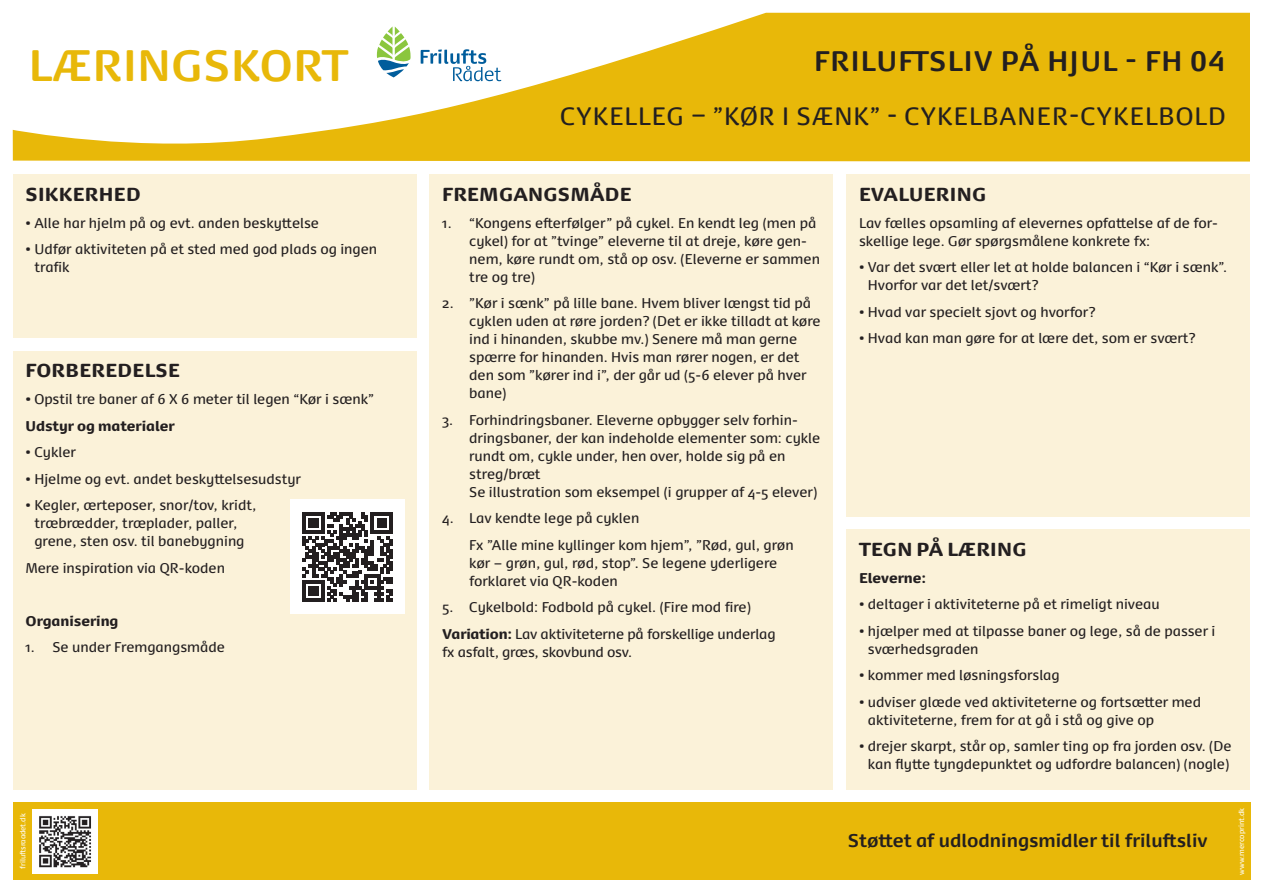
<style>
.page{position:relative;width:1263px;height:893px;background:#fff}
.page>*{position:absolute;margin:0;border:0;box-sizing:border-box;transform-origin:0 0}
.t1{font:700 42px "Dancer Pro";letter-spacing:.015em;color:#e8b809}
.t2{font:700 27px "Dancer Pro";letter-spacing:.045em;color:#231f20}
.t3{font:24px "Dancer Pro";letter-spacing:.045em;color:#231f20}
.t4{font:900 18px "Dancer Pro";letter-spacing:.015em;color:#231f20}
.t5{font:700 17.7px "Dancer Pro";color:#231f20}
.t6{font:13.5px/18px "Dancer Pro";color:#231f20}
.t7{font:900 13.5px "Dancer Pro";color:#231f20}
.t8{font:7.2px "Dancer Pro";color:#fff}
.s1{font-weight:900}
</style>
<div class="page">
<svg style="left:13px;top:13px;width:1237px;height:149px;fill:#e8b809"></svg>
<div style="left:13px;top:802px;width:1237px;height:78px;background:#e8b809"></div>
<img style="left:33px;top:809px;width:64px;height:65px">
<div style="left:13px;top:351px;width:404px;height:438px;background:#fbf2d9"></div>
<div style="left:13px;top:174px;width:404px;height:164px;background:#fbf2d9"></div>
<div style="left:429px;top:174px;width:404px;height:615px;background:#fbf2d9"></div>
<div style="left:846px;top:529px;width:404px;height:260px;background:#fbf2d9"></div>
<div style="left:846px;top:174px;width:404px;height:343px;background:#fbf2d9"></div>
<div style="left:290px;top:500px;width:115px;height:114px;background:#fff"></div>
<svg style="left:303px;top:512px;width:90px;height:90px"></svg>
<svg style="left:421px;top:49px;width:80px;height:32px"></svg>
<svg style="left:377px;top:26px;width:34px;height:51px"></svg>
<h1 class="t1" style="left:29px;top:36px;width:321px">LÆRINGSKORT</h1>
<p class="t4" style="left:26px;top:181px;width:117px">SIKKERHED</p>
<p class="t6" style="left:26px;top:213px;width:295px">• Alle har hjelm på og evt. anden beskyttelse</p>
<p class="t6" style="left:34px;top:239px;width:344px;text-indent:-9px">• Udfør aktiviteten på et sted med god plads og ingen trafik</p>
<p class="t4" style="left:26px;top:357px;width:156px">FORBEREDELSE</p>
<p class="t6" style="left:26px;top:389px;width:350px"><span class="s1">•</span> Opstil tre baner af 6 X 6 meter til legen “Kør i sænk”</p>
<p class="t7" style="left:26px;top:415px;width:151px">Udstyr og materialer</p>
<p class="t6" style="left:26px;top:442px;width:52px">• Cykler</p>
<p class="t6" style="left:26px;top:469px;width:277px">• Hjelme og evt. andet beskyttelsesudstyr</p>
<p class="t6" style="left:34px;top:495px;width:223px;text-indent:-9px">• Kegler, ærteposer, snor/tov, kridt, træbrædder, træplader, paller, grene, sten osv. til banebygning</p>
<p class="t6" style="left:26px;top:558px;width:201px">Mere inspiration via QR-koden</p>
<p class="t7" style="left:26px;top:610px;width:94px">Organisering</p>
<p class="t6" style="left:26px;top:637px;width:201px">1. Se under Fremgangsmåde</p>
<p class="t2" style="left:814px;top:42px;width:413px">FRILUFTSLIV PÅ HJUL - FH 04</p>
<p class="t3" style="left:560px;top:100px;width:667px">CYKELLEG – ”KØR I SÆNK” - CYKELBANER-CYKELBOLD</p>
<p class="t4" style="left:442px;top:181px;width:191px">FREMGANGSMÅDE</p>
<p class="t6" style="left:469px;top:213px;width:352px;text-indent:-27px">1. “Kongens efterfølger” på cykel. En kendt leg (men på cykel) for at ”tvinge” eleverne til at dreje, køre gen&shy;nem, køre rundt om, stå op osv. (Eleverne er sammen tre og tre)</p>
<p class="t6" style="left:469px;top:293px;width:353px;text-indent:-27px">2. ”Kør i sænk” på lille bane. Hvem bliver længst tid på cyklen uden at røre jorden? (Det er ikke tilladt at køre ind i hinanden, skubbe mv.) Senere må man gerne spærre for hinanden. Hvis man rører nogen, er det den som ”kører ind i”, der går ud (5-6 elever på hver bane)</p>
<p class="t6" style="left:469px;top:410px;width:353px;text-indent:-27px">3. Forhindringsbaner. Eleverne opbygger selv forhin&shy;dringsbaner, der kan indeholde elementer som: cykle rundt om, cykle under, hen over, holde sig på en streg/bræt<br>Se illustration som eksempel (i grupper af 4-5 elever)</p>
<p class="t6" style="left:442px;top:508px;width:199px">4. Lav kendte lege på cyklen</p>
<p class="t6" style="left:469px;top:535px;width:326px">Fx ”Alle mine kyllinger kom hjem”, ”Rød, gul, grøn</p>
<p class="t6" style="left:442px;top:553px;width:336px">-kør – grøn, gul, rød, stop”. Se legene yderligere</p>
<p class="t6" style="left:469px;top:571px;width:150px">forklaret via QR-koden</p>
<p class="t6" style="left:442px;top:597px;width:310px">5. Cykelbold: Fodbold på cykel. (Fire mod fire)</p>
<p class="t6" style="left:442px;top:624px;width:335px"><span class="s1">Variation:</span> Lav aktiviteterne på forskellige underlag fx asfalt, græs, skovbund osv.</p>
<p class="t4" style="left:859px;top:181px;width:129px">EVALUERING</p>
<p class="t6" style="left:859px;top:213px;width:360px">Lav fælles opsamling af elevernes opfattelse af de for&shy;skellige lege. Gør spørgsmålene konkrete fx:</p>
<p class="t6" style="left:868px;top:257px;width:361px;text-indent:-9px">• Var det svært eller let at holde balancen i “Kør i sænk”.<br>Hvorfor var det let/svært?</p>
<p class="t6" style="left:859px;top:302px;width:238px">• Hvad var specielt sjovt og hvorfor?</p>
<p class="t6" style="left:859px;top:328px;width:338px">• Hvad kan man gøre for at lære det, som er svært?</p>
<p class="t4" style="left:859px;top:536px;width:169px">TEGN PÅ LÆRING</p>
<p class="t7" style="left:859px;top:567px;width:69px">Eleverne:</p>
<p class="t6" style="left:859px;top:594px;width:302px">• deltager i aktiviteterne på et rimeligt niveau</p>
<p class="t6" style="left:868px;top:621px;width:349px;text-indent:-9px">• hjælper med at tilpasse baner og lege, så de passer i sværhedsgraden</p>
<p class="t6" style="left:859px;top:665px;width:202px">• kommer med løsningsforslag</p>
<p class="t6" style="left:868px;top:692px;width:335px;text-indent:-9px">• udviser glæde ved aktiviteterne og fortsætter med aktiviteterne, frem for at gå i stå og give op</p>
<p class="t6" style="left:859px;top:736px;width:374px;text-align:center">• drejer skarpt, står op, samler ting op fra jorden osv. (De kan flytte tyngdepunktet og udfordre balancen) (nogle)</p>
<p class="t8" style="left:18px;top:869px;width:57px;rotate:-90deg">friluftsraadet.dk</p>
<p class="t8" style="left:1236px;top:875px;width:68px;rotate:-90deg">www.mercoprint.dk</p>
<h3 class="t5" style="left:848px;top:828px;width:361px">Støttet af udlodningsmidler til friluftsliv</h3>
</div>
